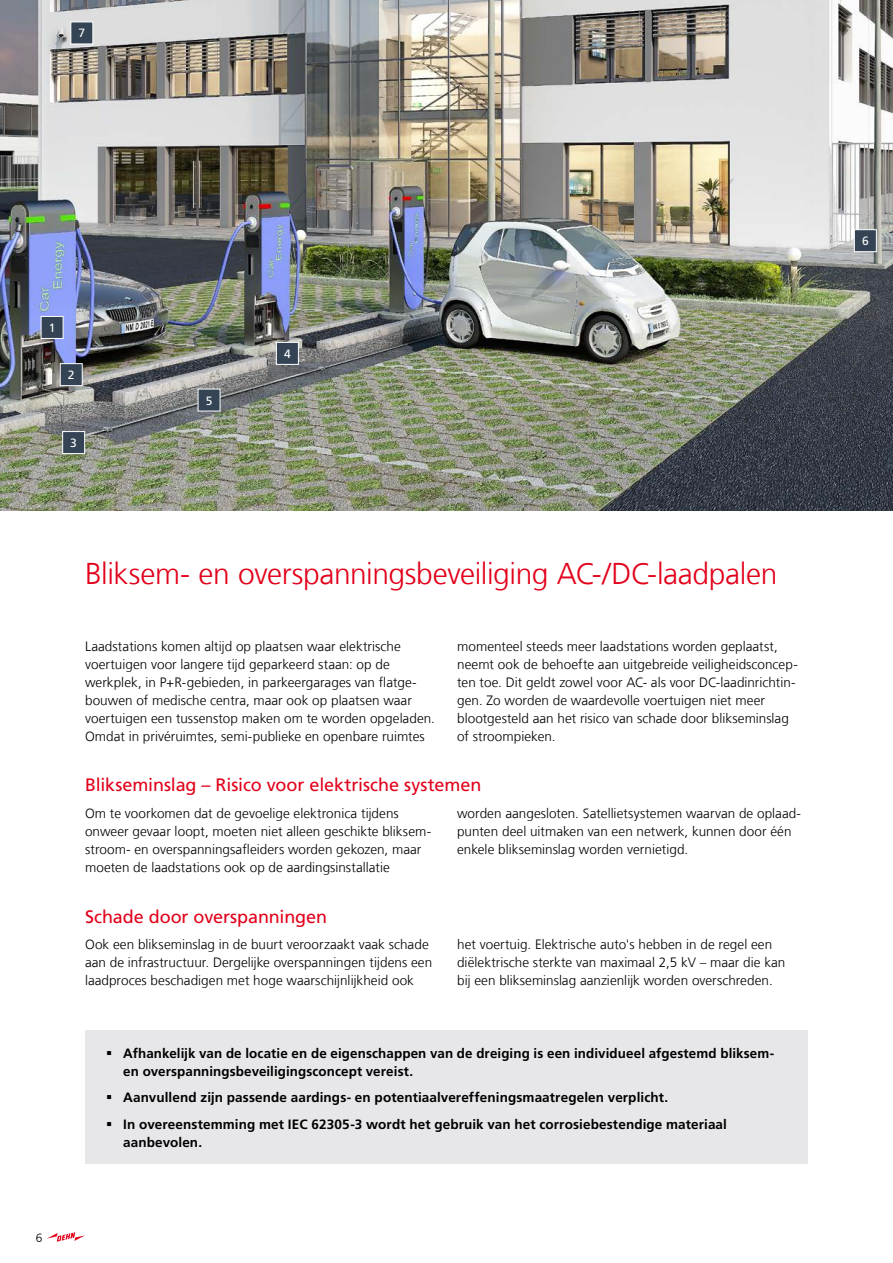
<style>
.page{position:relative;width:893px;height:1263px;background:#fff}
.page>*{position:absolute;margin:0;border:0;box-sizing:border-box;transform-origin:0 0}
.t1{font:300 30px "Frutiger LT Com";letter-spacing:-.015em;color:#e2001a}
.t2{font:18px "Frutiger LT Com";letter-spacing:-.005em;color:#e2001a}
.t3{font:300 13.5px/18px "Frutiger LT Com";letter-spacing:.005em;color:#000}
.t4{font:700 13.5px/18px "Frutiger LT Com";letter-spacing:.01em;color:#000}
.t5{font:12px "Frutiger LT Com";color:#fff}
.t6{font:300 12px "Frutiger LT Com";color:#000}
</style>
<div class="page">
<div style="left:85px;top:1030px;width:723px;height:133px;background:#e7e7ea"></div>
<img style="left:0;top:0;width:893px;height:510px">
<svg style="left:40px;top:316px;width:24px;height:23px"></svg>
<svg style="left:59px;top:363px;width:24px;height:23px"></svg>
<svg style="left:276px;top:342px;width:23px;height:23px"></svg>
<svg style="left:197px;top:388px;width:24px;height:24px"></svg>
<svg style="left:854px;top:229px;width:23px;height:23px"></svg>
<svg style="left:62px;top:431px;width:23px;height:23px"></svg>
<svg style="left:70px;top:21px;width:24px;height:24px"></svg>
<svg style="left:47px;top:1232px;width:38px;height:10px"></svg>
<p class="t5" style="left:79px;top:26px;width:8px">7</p>
<p class="t5" style="left:49px;top:321px;width:8px">1</p>
<p class="t5" style="left:68px;top:368px;width:8px">2</p>
<p class="t5" style="left:70px;top:436px;width:8px">3</p>
<p class="t5" style="left:206px;top:393px;width:8px">5</p>
<p class="t5" style="left:284px;top:347px;width:8px">4</p>
<p class="t6" style="left:36px;top:1230px;width:8px">6</p>
<h1 class="t1" style="left:85px;top:556px;width:694px">Bliksem- en overspanningsbeveiliging AC-/DC-laadpalen</h1>
<p class="t3" style="left:85px;top:637px;width:351px">Laadstations komen altijd op plaatsen waar elektrische voertuigen voor langere tijd geparkeerd staan: op de werkplek, in P+R-gebieden, in parkeergarages van flatge&shy;bouwen of medische centra, maar ook op plaatsen waar voertuigen een tussenstop maken om te worden opgeladen.<br>Omdat in privéruimtes, semi-publieke en openbare ruimtes</p>
<p class="t3" style="left:457px;top:637px;width:342px">momenteel steeds meer laadstations worden geplaatst, neemt ook de behoefte aan uitgebreide veiligheidsconcep&shy;ten toe. Dit geldt zowel voor AC- als voor DC-laadinrichtin&shy;gen. Zo worden de waardevolle voertuigen niet meer blootgesteld aan het risico van schade door blikseminslag of stroompieken.</p>
<h2 class="t2" style="left:85px;top:774px;width:398px">Blikseminslag – Risico voor elektrische systemen</h2>
<p class="t3" style="left:85px;top:804px;width:348px">Om te voorkomen dat de gevoelige elektronica tijdens onweer gevaar loopt, moeten niet alleen geschikte bliksem&shy;stroom- en overspanningsafleiders worden gekozen, maar moeten de laadstations ook op de aardingsinstallatie</p>
<p class="t3" style="left:457px;top:804px;width:345px">worden aangesloten. Satellietsystemen waarvan de oplaad&shy;punten deel uitmaken van een netwerk, kunnen door één enkele blikseminslag worden vernietigd.</p>
<h2 class="t2" style="left:85px;top:906px;width:244px">Schade door overspanningen</h2>
<p class="t3" style="left:85px;top:935px;width:349px">Ook een blikseminslag in de buurt veroorzaakt vaak schade aan de infrastructuur. Dergelijke overspanningen tijdens een laadproces beschadigen met hoge waarschijnlijkheid ook</p>
<p class="t3" style="left:457px;top:935px;width:330px">het voertuig. Elektrische auto's hebben in de regel een diëlektrische sterkte van maximaal 2,5 kV – maar die kan bij een blikseminslag aanzienlijk worden overschreden.</p>
<p class="t4" style="left:123px;top:1044px;width:652px">Afhankelijk van de locatie en de eigenschappen van de dreiging is een individueel afgestemd bliksem&shy;en overspanningsbeveiligingsconcept vereist.</p>
<p class="t4" style="left:123px;top:1084px;width:605px;line-height:26.5px">Aanvullend zijn passende aardings- en potentiaalvereffeningsmaatregelen verplicht.<br>In overeenstemming met IEC 62305-3 wordt het gebruik van het corrosiebestendige materiaal</p>
<p class="t4" style="left:123px;top:1133px;width:80px">aanbevolen.</p>
<p class="t5" style="left:862px;top:234px;width:8px">6</p>
</div>
